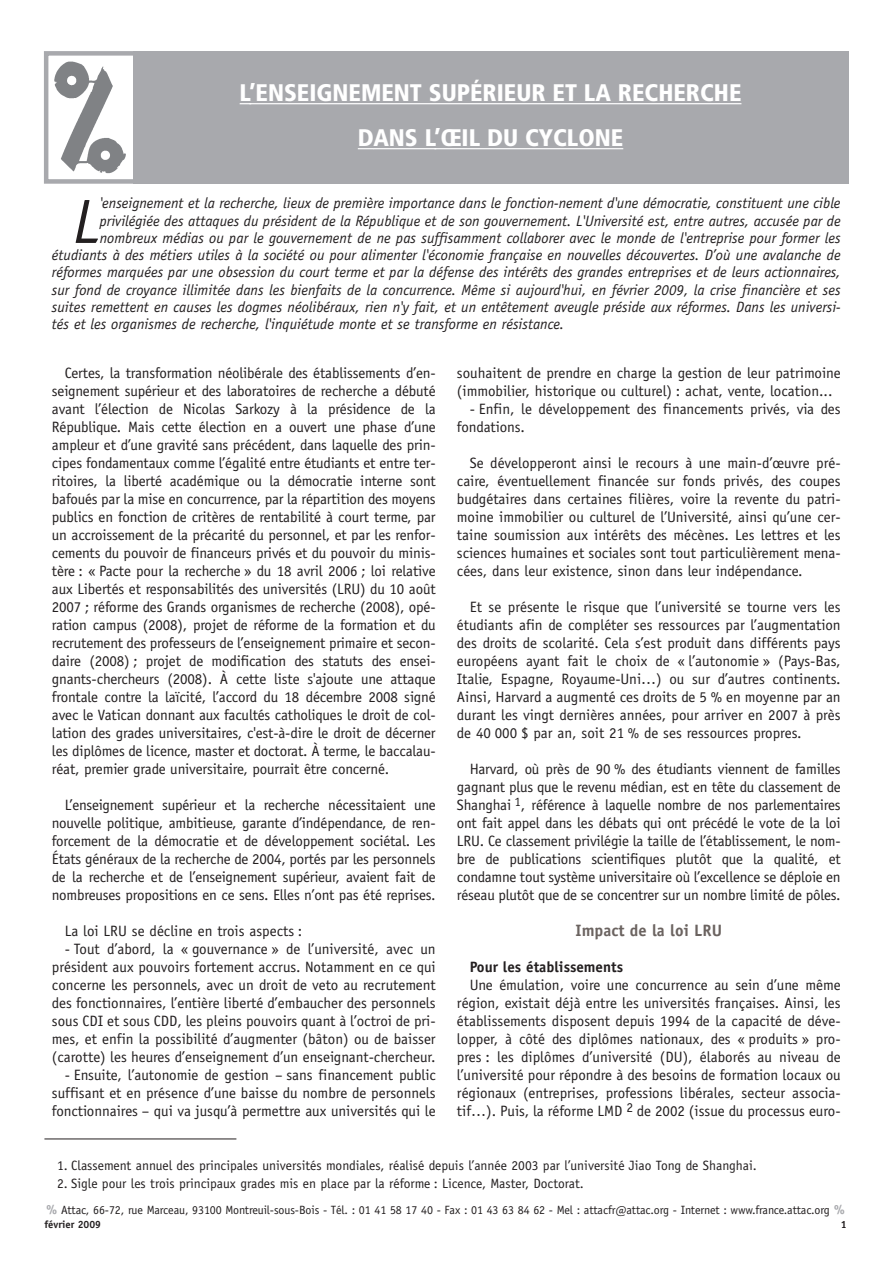
<style>
.page{position:relative;width:893px;height:1263px;background:#fff}
.page>*{position:absolute;margin:0;border:0;box-sizing:border-box;transform-origin:0 0}
.t1{font:italic 62.7px "Officina Sans";color:#231f20}
.t2{font:900 condensed 24px/45px "Frutiger";color:#fff;text-align:center}
.t3{font:700 16.5px "Officina Sans";color:#6b6360}
.t4{font:15px/18px "Officina Sans";color:#231f20;text-align:justify}
.t5{font:italic 15px "Officina Sans";color:#231f20}
.t6{font:700 15px "Officina Sans";color:#231f20}
.t7{font:13.5px "Officina Sans";color:#231f20}
.t8{font:12px "Officina Sans";letter-spacing:-.01em;color:#231f20}
.t9{font:700 10.5px "Officina Sans";color:#231f20}
.s1{font-weight:700;font-size:13.5px;color:#a8a9ad}
</style>
<div class="page">
<svg style="left:54px;top:62px;width:72px;height:112px"></svg>
<div style="left:44px;top:51px;width:94px;height:133px;border:4px solid #a8a9ad"></div>
<div style="left:133px;top:51px;width:715px;height:133px;background:#a8a9ad"></div>
<hr style="left:249px;top:103px;width:492px;height:1px;background:#fff">
<svg style="left:358px;top:148px;width:15px;height:1px"></svg>
<hr style="left:373px;top:148px;width:63px;height:1px;background:#fff">
<hr style="left:434px;top:148px;width:189px;height:1px;background:#fff">
<hr style="left:44px;top:1139px;width:192px;height:1px;background:#231f20">
<h2 class="t2" style="left:240px;top:72px;width:503px">L’ENSEIGNEMENT SUPÉRIEUR ET LA RECHERCHE<br>DANS L’ŒIL DU CYCLONE</h2>
<h1 class="t1" style="left:73px;top:198px;width:28px">L</h1>
<p class="t5" style="left:100px;top:198px;width:742px">'enseignement et la recherche, lieux de première importance dans le fonction-nement d'une démocratie, constituent une cible</p>
<p class="t5" style="left:100px;top:215px;width:742px">privilégiée des attaques du président de la République et de son gouvernement. L'Université est, entre autres, accusée par de</p>
<p class="t5" style="left:100px;top:232px;width:742px">nombreux médias ou par le gouvernement de ne pas suffisamment collaborer avec le monde de l'entreprise pour former les</p>
<p class="t5" style="left:52px;top:249px;width:790px">étudiants à des métiers utiles à la société ou pour alimenter l'économie française en nouvelles découvertes. D’où une avalanche de</p>
<p class="t5" style="left:52px;top:267px;width:790px">réformes marquées par une obsession du court terme et par la défense des intérêts des grandes entreprises et de leurs actionnaires,</p>
<p class="t5" style="left:52px;top:284px;width:790px">sur fond de croyance illimitée dans les bienfaits de la concurrence. Même si aujourd'hui, en février 2009, la crise financière et ses</p>
<p class="t5" style="left:52px;top:301px;width:790px">suites remettent en causes les dogmes néolibéraux, rien n'y fait, et un entêtement aveugle préside aux réformes. Dans les universi-</p>
<p class="t5" style="left:52px;top:318px;width:514px">tés et les organismes de recherche, l'inquiétude monte et se transforme en résistance.</p>
<p class="t4" style="left:52px;top:365px;width:385px;text-indent:13px">Certes, la transformation néolibérale des établissements d’en&shy;seignement supérieur et des laboratoires de recherche a débuté avant l’élection de Nicolas Sarkozy à la présidence de la République. Mais cette élection en a ouvert une phase d’une ampleur et d’une gravité sans précédent, dans laquelle des prin&shy;cipes fondamentaux comme l’égalité entre étudiants et entre ter&shy;ritoires, la liberté académique ou la démocratie interne sont bafoués par la mise en concurrence, par la répartition des moyens publics en fonction de critères de rentabilité à court terme, par un accroissement de la précarité du personnel, et par les renfor&shy;cements du pouvoir de financeurs privés et du pouvoir du minis&shy;tère : « Pacte pour la recherche » du 18 avril 2006 ; loi relative aux Libertés et responsabilités des universités (LRU) du 10 août 2007 ; réforme des Grands organismes de recherche (2008), opé&shy;ration campus (2008), projet de réforme de la formation et du recrutement des professeurs de l’enseignement primaire et secon&shy;daire (2008) ; projet de modification des statuts des ensei&shy;gnants-chercheurs (2008). À cette liste s'ajoute une attaque frontale contre la laïcité, l’accord du 18 décembre 2008 signé avec le Vatican donnant aux facultés catholiques le droit de col&shy;lation des grades universitaires, c'est-à-dire le droit de décerner les diplômes de licence, master et doctorat. À terme, le baccalau&shy;réat, premier grade universitaire, pourrait être concerné.</p>
<p class="t4" style="left:52px;top:797px;width:385px;text-indent:13px">L’enseignement supérieur et la recherche nécessitaient une nouvelle politique, ambitieuse, garante d’indépendance, de ren&shy;forcement de la démocratie et de développement sociétal. Les États généraux de la recherche de 2004, portés par les personnels de la recherche et de l’enseignement supérieur, avaient fait de nombreuses propositions en ce sens. Elles n’ont pas été reprises.</p>
<p class="t4" style="left:65px;top:923px;width:239px">La loi LRU se décline en trois aspects :</p>
<p class="t4" style="left:52px;top:941px;width:385px;text-indent:13px">- Tout d’abord, la « gouvernance » de l’université, avec un président aux pouvoirs fortement accrus. Notamment en ce qui concerne les personnels, avec un droit de veto au recrutement des fonctionnaires, l’entière liberté d’embaucher des personnels sous CDI et sous CDD, les pleins pouvoirs quant à l’octroi de pri&shy;mes, et enfin la possibilité d’augmenter (bâton) ou de baisser (carotte) les heures d’enseignement d’un enseignant-chercheur.</p>
<p class="t4" style="left:52px;top:1067px;width:385px;text-indent:13px">- Ensuite, l’autonomie de gestion – sans financement public suffisant et en présence d’une baisse du nombre de personnels fonctionnaires – qui va jusqu’à permettre aux universités qui le</p>
<p class="t4" style="left:457px;top:365px;width:385px">souhaitent de prendre en charge la gestion de leur patrimoine (immobilier, historique ou culturel) : achat, vente, location...</p>
<p class="t4" style="left:457px;top:401px;width:385px;text-indent:13px">- Enfin, le développement des financements privés, via des fondations.</p>
<p class="t4" style="left:457px;top:455px;width:385px;text-indent:13px">Se développeront ainsi le recours à une main-d’œuvre pré&shy;caire, éventuellement financée sur fonds privés, des coupes budgétaires dans certaines filières, voire la revente du patri&shy;moine immobilier ou culturel de l’Université, ainsi qu’une cer&shy;taine soumission aux intérêts des mécènes. Les lettres et les sciences humaines et sociales sont tout particulièrement mena&shy;cées, dans leur existence, sinon dans leur indépendance.</p>
<p class="t4" style="left:457px;top:599px;width:385px;text-indent:13px">Et se présente le risque que l’université se tourne vers les étudiants afin de compléter ses ressources par l’augmentation des droits de scolarité. Cela s’est produit dans différents pays européens ayant fait le choix de « l’autonomie » (Pays-Bas, Italie, Espagne, Royaume-Uni…) ou sur d’autres continents.<br>Ainsi, Harvard a augmenté ces droits de 5 % en moyenne par an durant les vingt dernières années, pour arriver en 2007 à près de 40 000 $ par an, soit 21 % de ses ressources propres.</p>
<p class="t4" style="left:457px;top:761px;width:385px;text-indent:13px">Harvard, où près de 90 % des étudiants viennent de familles gagnant plus que le revenu médian, est en tête du classement de Shanghai <sup>1</sup>, référence à laquelle nombre de nos parlementaires ont fait appel dans les débats qui ont précédé le vote de la loi LRU. Ce classement privilégie la taille de l’établissement, le nom&shy;bre de publications scientifiques plutôt que la qualité, et condamne tout système universitaire où l’excellence se déploie en réseau plutôt que de se concentrer sur un nombre limité de pôles.</p>
<p class="t3" style="left:576px;top:924px;width:148px">Impact de la loi LRU</p>
<p class="t6" style="left:470px;top:961px;width:155px">Pour les établissements</p>
<p class="t4" style="left:457px;top:977px;width:385px;text-indent:13px">Une émulation, voire une concurrence au sein d’une même région, existait déjà entre les universités françaises. Ainsi, les établissements disposent depuis 1994 de la capacité de déve&shy;lopper, à côté des diplômes nationaux, des « produits » pro&shy;pres : les diplômes d’université (DU), élaborés au niveau de l’université pour répondre à des besoins de formation locaux ou régionaux (entreprises, professions libérales, secteur associa&shy;tif…). Puis, la réforme LMD <sup>2</sup> de 2002 (issue du processus euro-</p>
<p class="t7" style="left:57px;top:1160px;width:701px">1. Classement annuel des principales universités mondiales, réalisé depuis l’année 2003 par l’université Jiao Tong de Shanghai.</p>
<p class="t7" style="left:57px;top:1178px;width:528px">2. Sigle pour les trois principaux grades mis en place par la réforme : Licence, Master, Doctorat.</p>
<p class="t8" style="left:46px;top:1205px;width:800px"><span class="s1">%</span> Attac, 66-72, rue Marceau, 93100 Montreuil-sous-Bois - Tél. : 01 41 58 17 40 - Fax : 01 43 63 84 62 - Mel : attacfr@attac.org - Internet : www.france.attac.org <span class="s1">%</span></p>
<p class="t9" style="left:44px;top:1221px;width:58px">février 2009</p>
<p class="t9" style="left:841px;top:1221px;width:7px">1</p>
</div>
